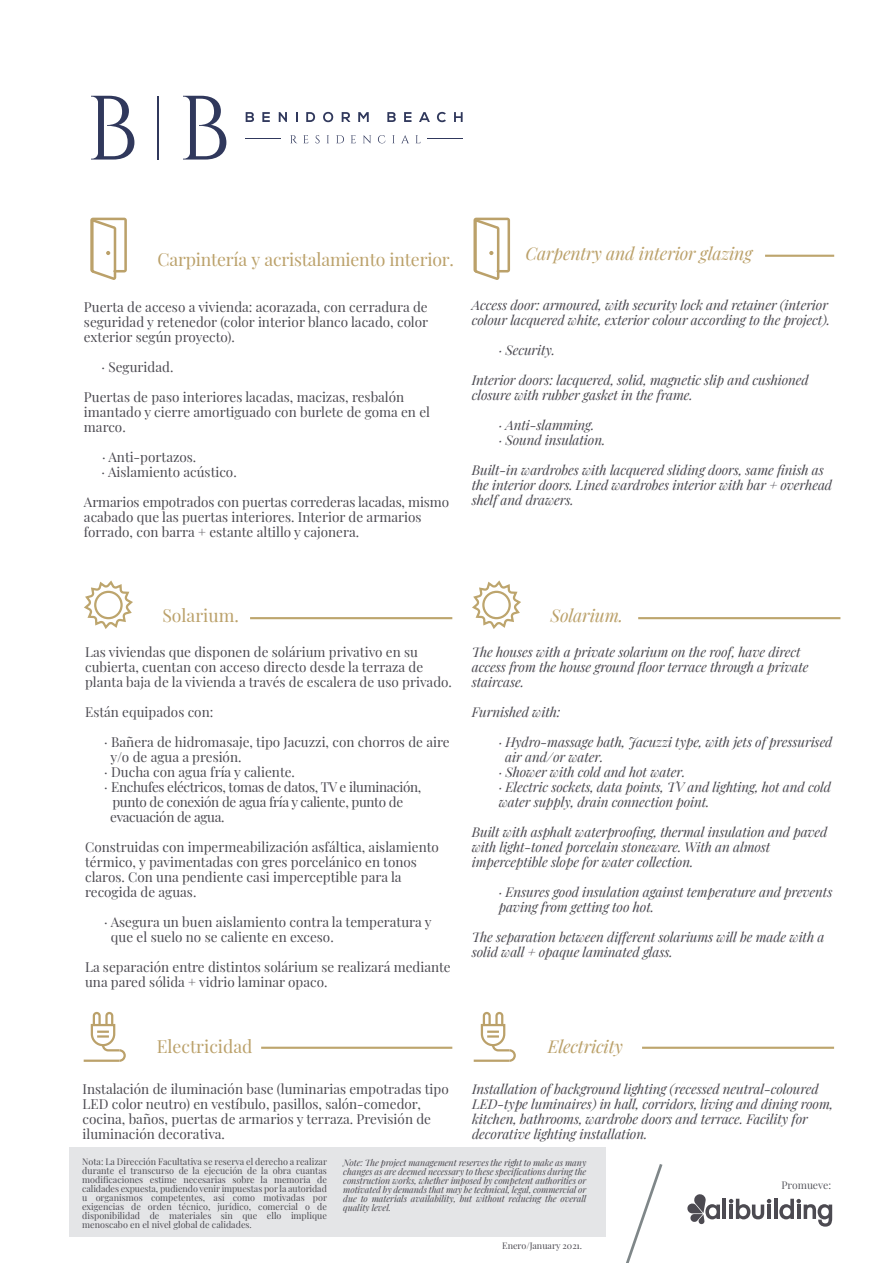
<style>
.page{position:relative;width:893px;height:1263px;background:#fff}
.page>*{position:absolute;margin:0;border:0;box-sizing:border-box;transform-origin:0 0}
.t1{font:17.7px "Playfair Display";letter-spacing:-.01em;color:#bba16a}
.t2{font:italic 17.7px "Playfair Display";letter-spacing:-.01em;color:#bba16a}
.t3{font:italic 13.5px/15px "Playfair Display";letter-spacing:-.01em;color:#4c4a51}
.t4{font:13.5px/15px "Playfair Display";color:#4c4a51}
.t5{font:13.5px "Playfair Display";letter-spacing:-.025em;color:#4c4a51}
.t6{font:10.35px "Playfair Display";letter-spacing:-.005em;color:#57575e}
.t7{font:9px/9px "Playfair Display";color:#4c4a51;text-align:justify}
.t8{font:italic 9px/9px "Playfair Display";letter-spacing:-.01em;color:#4c4a51;text-align:justify}
</style>
<div class="page">
<svg style="left:90px;top:218px;width:37px;height:62px"></svg>
<svg style="left:473px;top:218px;width:37px;height:62px"></svg>
<svg style="left:84px;top:580px;width:49px;height:49px"></svg>
<div style="left:94px;top:591px;width:29px;height:28px;border:2px solid #bda56d;border-radius:50%"></div>
<svg style="left:90px;top:1011px;width:36px;height:51px"></svg>
<hr style="left:84px;top:1059px;width:35px;height:3px;background:#bba16a">
<hr style="left:250px;top:617px;width:202px;height:2px;background:#bda56d">
<svg style="left:472px;top:580px;width:49px;height:49px"></svg>
<div style="left:482px;top:591px;width:29px;height:28px;border:2px solid #bda56d;border-radius:50%"></div>
<hr style="left:638px;top:617px;width:202px;height:2px;background:#bda56d">
<hr style="left:261px;top:1047px;width:191px;height:2px;background:#bda56d">
<svg style="left:480px;top:1011px;width:36px;height:51px"></svg>
<hr style="left:474px;top:1059px;width:35px;height:3px;background:#bba16a">
<hr style="left:642px;top:1047px;width:192px;height:2px;background:#bda56d">
<hr style="left:765px;top:255px;width:69px;height:2px;background:#bda56d">
<hr style="left:157px;top:96px;width:1px;height:63px;background:#30385c">
<svg style="left:91px;top:96px;width:43px;height:64px"></svg>
<svg style="left:183px;top:96px;width:43px;height:64px"></svg>
<hr style="left:245px;top:138px;width:36px;height:1px;background:#30385c">
<hr style="left:427px;top:138px;width:36px;height:1px;background:#30385c">
<svg style="left:246px;top:112px;width:8px;height:10px"></svg>
<svg style="left:262px;top:112px;width:8px;height:10px"></svg>
<svg style="left:279px;top:112px;width:8px;height:10px"></svg>
<svg style="left:296px;top:112px;width:2px;height:10px"></svg>
<svg style="left:306px;top:112px;width:9px;height:10px"></svg>
<svg style="left:323px;top:112px;width:10px;height:10px"></svg>
<svg style="left:342px;top:112px;width:8px;height:10px"></svg>
<svg style="left:358px;top:112px;width:11px;height:10px"></svg>
<svg style="left:387px;top:112px;width:9px;height:10px"></svg>
<svg style="left:404px;top:112px;width:7px;height:10px"></svg>
<svg style="left:419px;top:112px;width:11px;height:10px"></svg>
<svg style="left:437px;top:112px;width:9px;height:10px"></svg>
<svg style="left:454px;top:112px;width:9px;height:10px"></svg>
<svg style="left:290px;top:135px;width:7px;height:8px"></svg>
<svg style="left:303px;top:135px;width:6px;height:8px"></svg>
<svg style="left:315px;top:135px;width:5px;height:8px"></svg>
<svg style="left:327px;top:135px;width:2px;height:8px"></svg>
<svg style="left:336px;top:135px;width:8px;height:8px"></svg>
<svg style="left:351px;top:135px;width:5px;height:8px"></svg>
<svg style="left:363px;top:135px;width:8px;height:8px"></svg>
<svg style="left:378px;top:135px;width:7px;height:8px"></svg>
<svg style="left:401px;top:135px;width:8px;height:8px"></svg>
<svg style="left:415px;top:135px;width:6px;height:8px"></svg>
<svg style="left:687px;top:1194px;width:33px;height:30px"></svg>
<hr style="left:722px;top:1199px;width:4px;height:20px;background:#4c4a51">
<svg style="left:729px;top:1199px;width:42px;height:20px"></svg>
<hr style="left:767px;top:1204px;width:4px;height:15px;background:#4c4a51">
<hr style="left:774px;top:1199px;width:4px;height:20px;background:#4c4a51">
<svg style="left:779px;top:1199px;width:53px;height:27px"></svg>
<svg style="left:626px;top:1164px;width:37px;height:98px"></svg>
<div style="left:70px;top:1148px;width:536px;height:89px;background:#e4e5e7"></div>
<h1 class="t1" style="left:157px;top:245px;width:298px">Carpintería y acristalamiento interior.</h1>
<p class="t4" style="left:84px;top:298px;width:346px;text-align:justify">Puerta de acceso a vivienda: acorazada, con cerradura de seguridad y retenedor (color interior blanco lacado, color exterior según proyecto).</p>
<p class="t4" style="left:102px;top:358px;width:73px">· Seguridad.</p>
<p class="t4" style="left:84px;top:388px;width:348px">Puertas de paso interiores lacadas, macizas, resbalón imantado y cierre amortiguado con burlete de goma en el marco.</p>
<p class="t4" style="left:102px;top:448px;width:137px">· Anti-portazos.<br>· Aislamiento acústico.</p>
<p class="t4" style="left:84px;top:493px;width:367px">Armarios empotrados con puertas correderas lacadas, mismo acabado que las puertas interiores. Interior de armarios forrado, con barra + estante altillo y cajonera.</p>
<h1 class="t2" style="left:525px;top:239px;width:228px">Carpentry and interior glazing</h1>
<p class="t3" style="left:472px;top:296px;width:360px">Access door: armoured, with security lock and retainer (interior colour lacquered white, exterior colour according to the project).</p>
<p class="t3" style="left:499px;top:341px;width:58px">· Security.</p>
<p class="t3" style="left:472px;top:371px;width:339px">Interior doors: lacquered, solid, magnetic slip and cushioned closure with rubber gasket in the frame.</p>
<p class="t3" style="left:499px;top:416px;width:108px">· Anti-slamming.<br>· Sound insulation.</p>
<p class="t3" style="left:472px;top:461px;width:362px">Built-in wardrobes with lacquered sliding doors, same finish as the interior doors. Lined wardrobes interior with bar + overhead shelf and drawers.</p>
<h1 class="t1" style="left:162px;top:602px;width:78px">Solarium.</h1>
<p class="t4" style="left:85px;top:644px;width:368px">Las viviendas que disponen de solárium privativo en su cubierta, cuentan con acceso directo desde la terraza de planta baja de la vivienda a través de escalera de uso privado.</p>
<p class="t4" style="left:85px;top:704px;width:130px">Están equipados con:</p>
<p class="t4" style="left:104px;top:734px;width:347px">· Bañera de hidromasaje, tipo Jacuzzi, con chorros de aire</p>
<p class="t4" style="left:111px;top:749px;width:132px">y/o de agua a presión.</p>
<p class="t4" style="left:104px;top:764px;width:192px">· Ducha con agua fría y caliente.</p>
<p class="t5" style="left:104px;top:777px;width:319px">· Enchufes eléctricos, tomas de datos, TV e iluminación,</p>
<p class="t5" style="left:112px;top:792px;width:292px">punto de conexión de agua fría y caliente, punto de</p>
<p class="t5" style="left:110px;top:807px;width:116px">evacuación de agua.</p>
<p class="t4" style="left:85px;top:839px;width:355px">Construidas con impermeabilización asfáltica, aislamiento térmico, y pavimentadas con gres porcelánico en tonos claros. Con una pendiente casi imperceptible para la recogida de aguas.</p>
<p class="t4" style="left:111px;top:914px;width:322px;text-indent:-7px">· Asegura un buen aislamiento contra la temperatura y que el suelo no se caliente en exceso.</p>
<p class="t4" style="left:85px;top:959px;width:367px">La separación entre distintos solárium se realizará mediante una pared sólida + vidrio laminar opaco.</p>
<h1 class="t2" style="left:550px;top:602px;width:74px">Solarium.</h1>
<p class="t3" style="left:472px;top:643px;width:338px">The houses with a private solarium on the roof, have direct access from the house ground floor terrace through a private staircase.</p>
<p class="t3" style="left:472px;top:703px;width:90px">Furnished with:</p>
<p class="t3" style="left:499px;top:733px;width:335px">· Hydro-massage bath, Jacuzzi type, with jets of pressurised</p>
<p class="t3" style="left:505px;top:748px;width:100px">air and/or water.</p>
<p class="t3" style="left:499px;top:763px;width:188px">· Shower with cold and hot water.</p>
<p class="t3" style="left:499px;top:778px;width:334px">· Electric sockets, data points, TV and lighting, hot and cold</p>
<p class="t3" style="left:499px;top:793px;width:212px">water supply, drain connection point.</p>
<p class="t3" style="left:472px;top:823px;width:357px">Built with asphalt waterproofing, thermal insulation and paved with light-toned porcelain stoneware. With an almost imperceptible slope for water collection.</p>
<p class="t3" style="left:499px;top:883px;width:335px">· Ensures good insulation against temperature and prevents paving from getting too hot.</p>
<p class="t3" style="left:472px;top:928px;width:354px">The separation between different solariums will be made with a solid wall + opaque laminated glass.</p>
<h1 class="t1" style="left:157px;top:1033px;width:97px">Electricidad</h1>
<h1 class="t2" style="left:548px;top:1033px;width:77px">Electricity</h1>
<p class="t4" style="left:83px;top:1080px;width:368px">Instalación de iluminación base (luminarias empotradas tipo LED color neutro) en vestíbulo, pasillos, salón-comedor, cocina, baños, puertas de armarios y terraza. Previsión de iluminación decorativa.</p>
<p class="t3" style="left:472px;top:1081px;width:363px">Installation of background lighting (recessed neutral-coloured LED-type luminaires) in hall, corridors, living and dining room, kitchen, bathrooms, wardrobe doors and terrace. Facility for decorative lighting installation.</p>
<p class="t7" style="left:82px;top:1156px;width:246px">Nota: La Dirección Facultativa se reserva el derecho a realizar durante el transcurso de la ejecución de la obra cuantas modificaciones estime necesarias sobre la memoria de calidades expuesta, pudiendo venir impuestas por la autoridad u organismos competentes, así como motivadas por exigencias de orden técnico, jurídico, comercial o de disponibilidad de materiales sin que ello implique menoscabo en el nivel global de calidades.</p>
<p class="t8" style="left:343px;top:1158px;width:245px">Note: The project management reserves the right to make as many changes as are deemed necessary to these specifications during the construction works, whether imposed by competent authorities or motivated by demands that may be technical, legal, commercial or due to materials availability, but without reducing the overall quality level.</p>
<p class="t7" style="left:502px;top:1240px;width:81px">Enero/January 2021.</p>
<p class="t6" style="left:781px;top:1176px;width:51px">Promueve:</p>
</div>
